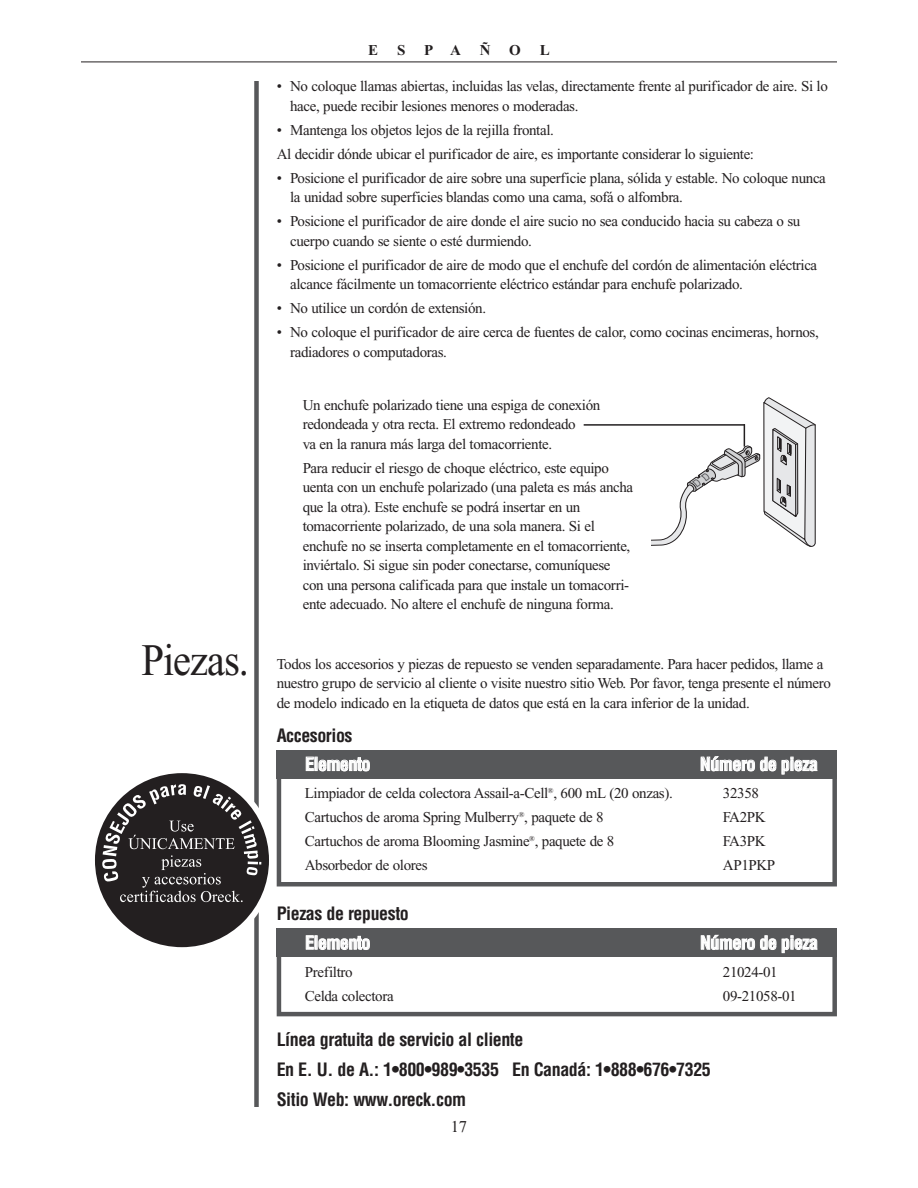
<style>
.page{position:relative;width:918px;height:1188px;background:#fff}
.page>*{position:absolute;margin:0;border:0;box-sizing:border-box;transform-origin:0 0}
.t1{font:45px "Times New Roman";letter-spacing:-.025em;color:#231f20;scale:.9 1}
.t2{font:700 condensed 18px/30px "Helvetica";letter-spacing:-.025em;color:#231f20}
.t3{font:700 condensed 18px "Helvetica";letter-spacing:-.03em;color:#fff}
.t4{font:16.5px "Times New Roman";color:#231f20}
.t5{font:15px/19.5px "Times New Roman";letter-spacing:-.025em;color:#231f20}
.t6{font:700 15px "Times New Roman";color:#231f20}
</style>
<div class="page">
<div style="left:254px;top:81px;width:5px;height:1026px;background:#57585a"></div>
<svg style="left:95px;top:767px;width:174px;height:186px"></svg>
<hr style="left:81px;top:62px;width:756px;height:1px;background:#231f20">
<div style="left:277px;top:750px;width:560px;height:136px;border:4px solid #57585a"></div>
<div style="left:277px;top:750px;width:560px;height:29px;background:#57585a"></div>
<div style="left:277px;top:929px;width:560px;height:87px;border:4px solid #57585a"></div>
<div style="left:277px;top:929px;width:560px;height:28px;background:#57585a"></div>
<hr style="left:584px;top:424px;width:161px;height:2px;background:#231f20">
<svg style="left:652px;top:398px;width:164px;height:149px"></svg>
<h1 class="t1" style="left:142px;top:643px;width:121px">Piezas.</h1>
<p class="t6" style="left:368px;top:45px;width:12px">E</p>
<p class="t6" style="left:397px;top:45px;width:10px">S</p>
<p class="t6" style="left:424px;top:45px;width:38px">P A</p>
<p class="t6" style="left:480px;top:45px;width:12px">Ñ</p>
<p class="t6" style="left:509px;top:45px;width:42px">O L</p>
<p class="t5" style="left:290px;top:78px;width:539px;text-indent:-14px">• No coloque llamas abiertas, incluidas las velas, directamente frente al purificador de aire. Si lo hace, puede recibir lesiones menores o moderadas.</p>
<p class="t5" style="left:277px;top:119px;width:479px;line-height:24px">• Mantenga los objetos lejos de la rejilla frontal.<br>Al decidir dónde ubicar el purificador de aire, es importante considerar lo siguiente:</p>
<p class="t5" style="left:290px;top:170px;width:537px;text-indent:-14px">• Posicione el purificador de aire sobre una superficie plana, sólida y estable. No coloque nunca la unidad sobre superficies blandas como una cama, sofá o alfombra.</p>
<p class="t5" style="left:290px;top:213px;width:512px;text-indent:-14px">• Posicione el purificador de aire donde el aire sucio no sea conducido hacia su cabeza o su cuerpo cuando se siente o esté durmiendo.</p>
<p class="t5" style="left:290px;top:257px;width:529px;text-indent:-14px">• Posicione el purificador de aire de modo que el enchufe del cordón de alimentación eléctrica alcance fácilmente un tomacorriente eléctrico estándar para enchufe polarizado.</p>
<p class="t5" style="left:277px;top:300px;width:211px">• No utilice un cordón de extensión.</p>
<p class="t5" style="left:290px;top:324px;width:530px;text-indent:-14px">• No coloque el purificador de aire cerca de fuentes de calor, como cocinas encimeras, hornos, radiadores o computadoras.</p>
<p class="t5" style="left:303px;top:397px;width:299px">Un enchufe polarizado tiene una espiga de conexión redondeada y otra recta. El extremo redondeado<br>va en la ranura más larga del tomacorriente.</p>
<p class="t5" style="left:303px;top:460px;width:332px">Para reducir el riesgo de choque eléctrico, este equipo uenta con un enchufe polarizado (una paleta es más ancha que la otra). Este enchufe se podrá insertar en un tomacorriente polarizado, de una sola manera. Si el enchufe no se inserta completamente en el tomacorriente, inviértalo. Si sigue sin poder conectarse, comuníquese con una persona calificada para que instale un tomacorri&shy;ente adecuado. No altere el enchufe de ninguna forma.</p>
<p class="t5" style="left:277px;top:656px;width:556px">Todos los accesorios y piezas de repuesto se venden separadamente. Para hacer pedidos, llame a nuestro grupo de servicio al cliente o visite nuestro sitio Web. Por favor, tenga presente el número de modelo indicado en la etiqueta de datos que está en la cara inferior de la unidad.</p>
<p class="t2" style="left:277px;top:721px;width:77px">Accesorios</p>
<p class="t3" style="left:305px;top:754px;width:67px">Elemento</p>
<p class="t3" style="left:700px;top:754px;width:120px">Número de pieza</p>
<p class="t5" style="left:305px;top:785px;width:369px">Limpiador de celda colectora Assail-a-Cell<sup>®</sup>, 600 mL (20 onzas).</p>
<p class="t5" style="left:723px;top:785px;width:37px">32358</p>
<p class="t5" style="left:305px;top:809px;width:300px">Cartuchos de aroma Spring Mulberry<sup>®</sup>, paquete de 8</p>
<p class="t5" style="left:723px;top:809px;width:44px">FA2PK</p>
<p class="t5" style="left:305px;top:833px;width:311px">Cartuchos de aroma Blooming Jasmine<sup>®</sup>, paquete de 8</p>
<p class="t5" style="left:723px;top:833px;width:44px">FA3PK</p>
<p class="t5" style="left:305px;top:857px;width:124px">Absorbedor de olores</p>
<p class="t5" style="left:723px;top:857px;width:54px">AP1PKP</p>
<p class="t2" style="left:277px;top:899px;width:134px">Piezas de repuesto</p>
<p class="t3" style="left:305px;top:933px;width:67px">Elemento</p>
<p class="t3" style="left:700px;top:933px;width:120px">Número de pieza</p>
<p class="t5" style="left:305px;top:963px;width:49px">Prefiltro</p>
<p class="t5" style="left:723px;top:963px;width:56px">21024-01</p>
<p class="t5" style="left:305px;top:987px;width:90px">Celda colectora</p>
<p class="t5" style="left:723px;top:987px;width:75px">09-21058-01</p>
<p class="t2" style="left:277px;top:1025px;width:436px">Línea gratuita de servicio al cliente<br>En E. U. de A.: 1•800•989•3535 En Canadá: 1•888•676•7325<br>Sitio Web: www.oreck.com</p>
<p class="t4" style="left:451px;top:1120px;width:18px">17</p>
</div>
